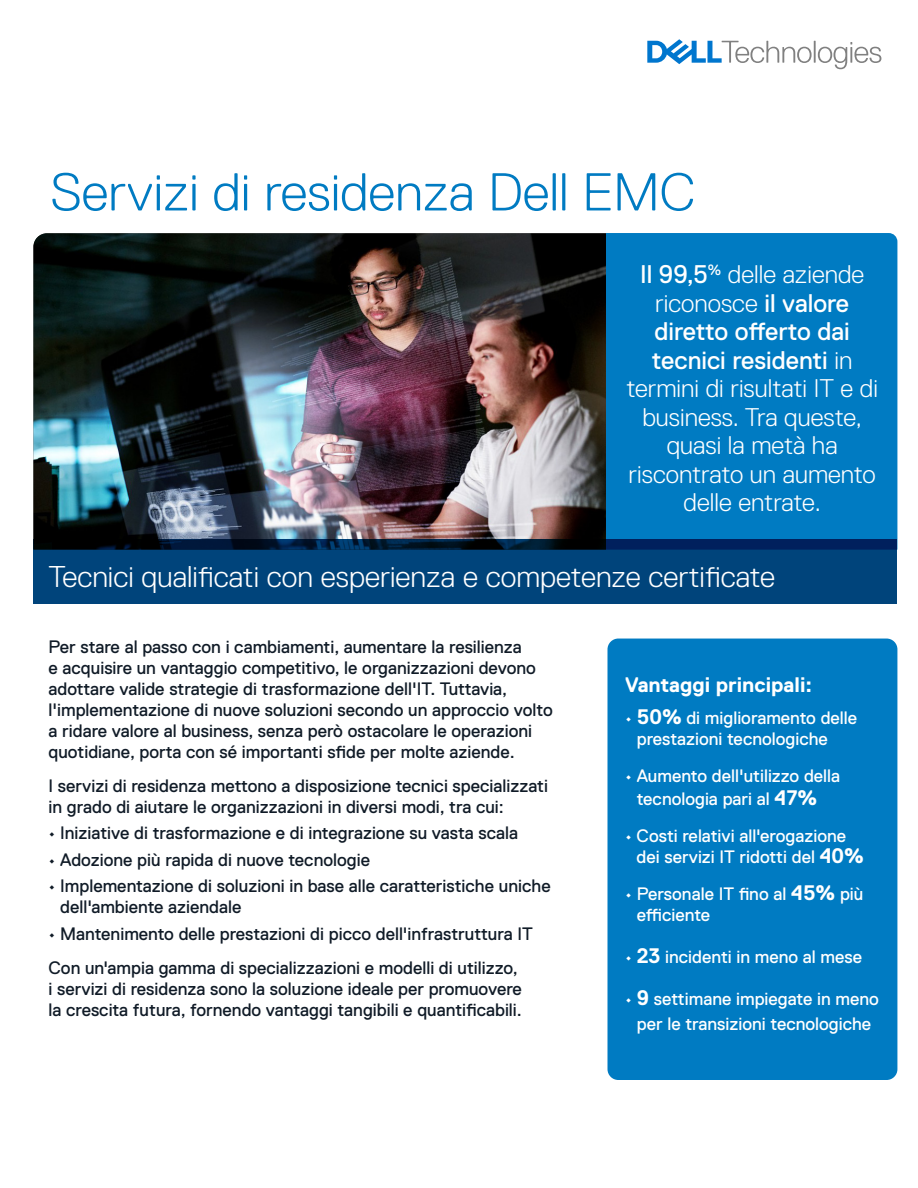
<style>
.page{position:relative;width:918px;height:1188px;background:#fff}
.page>*{position:absolute;margin:0;border:0;box-sizing:border-box;transform-origin:0 0}
.Cover_-Solutions{font:300 53.25px "Dell Replica";color:#007bc2}
.Document_Subtitle{font:300 30px "Dell Replica";color:#fff}
.At_a_Glance{font:300 25.5px/28.5px "Dell Replica";color:#fff;text-align:center}
.Body_Heading{font:700 21px "Dell Replica";color:#fff}
.Body_Copy{font:18px/21px "Dell Replica";color:#101b27}
.Body_Copy-2{font:18px/21px "Dell Replica";color:#fff}
.s1{font-weight:400}
.s2{font-weight:700;font-size:21px}
</style>
<div class="page">
<div style="left:608px;top:639px;width:289px;height:441px;background:#007bc2;border-radius:11px"></div>
<img style="left:33px;top:233px;width:573px;height:306px">
<div style="left:606px;top:233px;width:291px;height:306px;background:#007bc2"></div>
<svg style="left:33px;top:539px;width:864px;height:65px;background:#003c6f"></svg>
<svg style="left:647px;top:39px;width:234px;height:30px"></svg>
<p class="Cover_-Solutions" style="left:50px;top:163px;width:646px">Servizi di residenza Dell EMC</p>
<p class="At_a_Glance" style="left:626px;top:260px;width:253px"><span class="s1">Il 99,5</span><sup>%</sup> delle aziende riconosce <span class="s1">il valore diretto offerto dai tecnici residenti</span> in termini di risultati IT e di business. Tra queste, quasi la metà ha riscontrato un aumento delle entrate.</p>
<p class="Document_Subtitle" style="left:49px;top:560px;width:728px">Tecnici qualificati con esperienza e competenze certificate</p>
<p class="Body_Copy" style="left:49px;top:636px;width:506px">Per stare al passo con i cambiamenti, aumentare la resilienza<br>e acquisire un vantaggio competitivo, le organizzazioni devono adottare valide strategie di trasformazione dell'IT. Tuttavia, l'implementazione di nuove soluzioni secondo un approccio volto a ridare valore al business, senza però ostacolare le operazioni quotidiane, porta con sé importanti sfide per molte aziende.</p>
<p class="Body_Copy" style="left:49px;top:775px;width:501px">I servizi di residenza mettono a disposizione tecnici specializzati in grado di aiutare le organizzazioni in diversi modi, tra cui:</p>
<p class="Body_Copy" style="left:49px;top:823px;width:471px">• Iniziative di trasformazione e di integrazione su vasta scala</p>
<p class="Body_Copy" style="left:49px;top:849px;width:323px">• Adozione più rapida di nuove tecnologie</p>
<p class="Body_Copy" style="left:60px;top:876px;width:492px;text-indent:-12px">• Implementazione di soluzioni in base alle caratteristiche uniche dell'ambiente aziendale</p>
<p class="Body_Copy" style="left:49px;top:923px;width:486px">• Mantenimento delle prestazioni di picco dell'infrastruttura IT</p>
<p class="Body_Copy" style="left:49px;top:958px;width:475px">Con un'ampia gamma di specializzazioni e modelli di utilizzo, i servizi di residenza sono la soluzione ideale per promuovere la crescita futura, fornendo vantaggi tangibili e quantificabili.</p>
<p class="Body_Heading" style="left:625px;top:673px;width:189px">Vantaggi principali:</p>
<p class="Body_Copy-2" style="left:637px;top:708px;width:222px;text-indent:-12px">• <span class="s2">50%</span> di miglioramento delle prestazioni tecnologiche</p>
<p class="Body_Copy-2" style="left:637px;top:765px;width:205px;line-height:22.5px;text-indent:-12px">• Aumento dell'utilizzo della tecnologia pari al <span class="s2">47%</span></p>
<p class="Body_Copy-2" style="left:637px;top:825px;width:229px;text-indent:-12px">• Costi relativi all'erogazione dei servizi IT ridotti del <span class="s2">40%</span></p>
<p class="Body_Copy-2" style="left:637px;top:884px;width:228px;text-indent:-12px">• Personale IT fino al <span class="s2">45%</span> più efficiente</p>
<p class="Body_Copy-2" style="left:625px;top:946px;width:239px">• <span class="s2">23</span> incidenti in meno al mese</p>
<p class="Body_Copy-2" style="left:625px;top:986px;width:255px;line-height:25.5px;text-align:center">• <span class="s2">9</span> settimane impiegate in meno per le transizioni tecnologiche</p>
</div>
